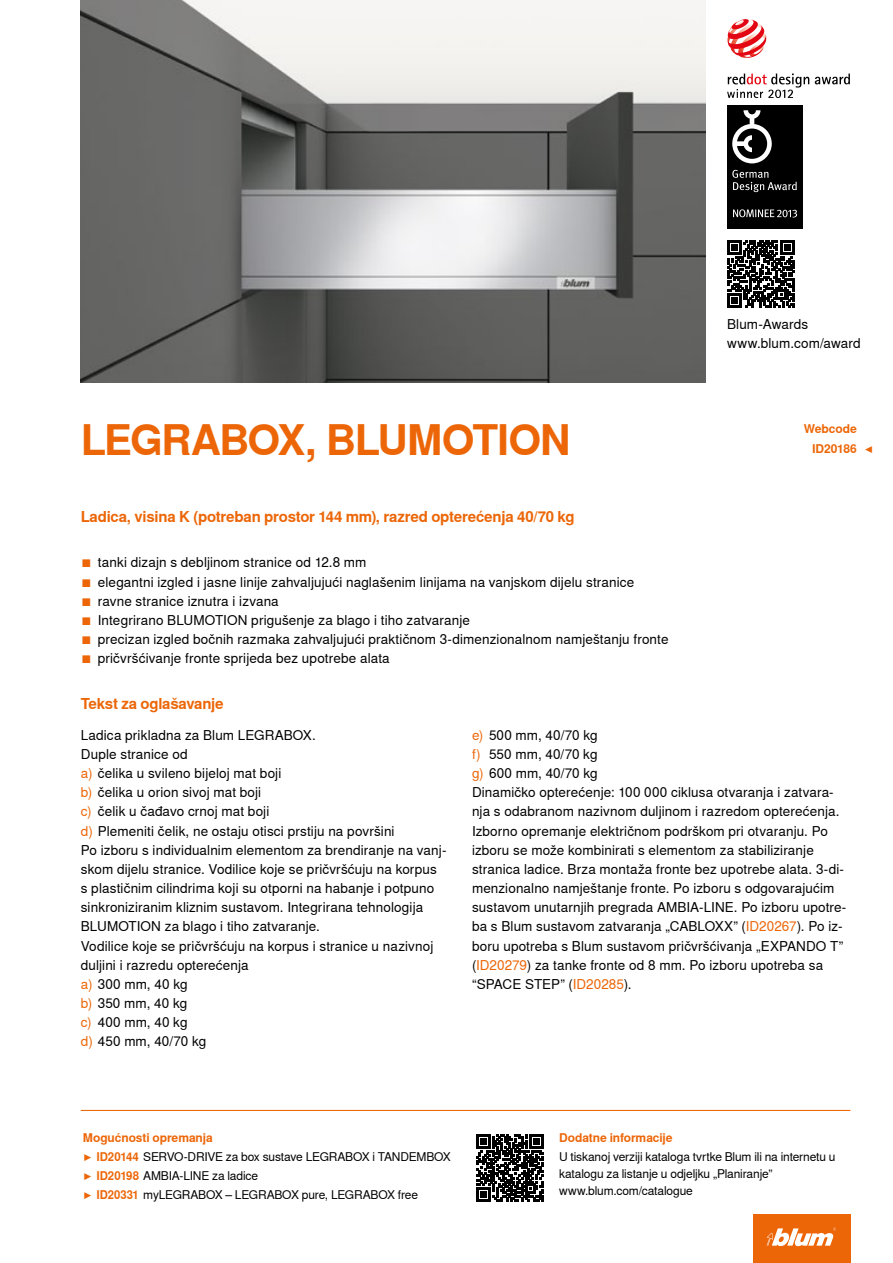
<style>
.page{position:relative;width:893px;height:1263px;background:#fff}
.page>*{position:absolute;margin:0;border:0;box-sizing:border-box;transform-origin:0 0}
.CB_AF_Ueber_Tit2{font:700 42px "Nimbus Sans Global";letter-spacing:-.035em;color:#ec6608}
.CB_AF_Ueber_Ber1o_li{font:700 15px "Nimbus Sans Global";letter-spacing:-.015em;color:#ec6608}
.CB_AF_FliesIMG_li{font:13.5px/19.2px "Nimbus Sans Global";letter-spacing:.01em;color:#000}
.CB_AF_Bes_IMG9{font:13.5px "Nimbus Sans Global";letter-spacing:.01em;color:#000}
.CB_AF_Ueber_Ber2o_li{font:12px "Nimbus Sans Global";letter-spacing:-.015em;color:#000}
.CB_AF_Fliess_li{font:12px/17px "Nimbus Sans Global";letter-spacing:-.01em;color:#000}
.CB_AF_Ueber_Ber2o_li-2{font:700 12px "Nimbus Sans Global";letter-spacing:-.005em;color:#ec6608}
.CB_AF_Ueber_Ber2o_re{font:700 12px "Nimbus Sans Global";letter-spacing:-.005em;color:#ec6608}
.s1{color:#ec6608}
.s2{font-weight:700;color:#ec6608}
</style>
<div class="page">
<img style="left:81px;top:0;width:625px;height:383px">
<svg style="left:815px;top:74px;width:35px;height:10px"></svg>
<svg style="left:727px;top:74px;width:82px;height:24px"></svg>
<svg style="left:727px;top:19px;width:39px;height:39px"></svg>
<div style="left:727px;top:105px;width:75px;height:124px;background:#000"></div>
<svg style="left:732px;top:110px;width:40px;height:53px"></svg>
<svg style="left:733px;top:209px;width:64px;height:8px"></svg>
<svg style="left:732px;top:170px;width:65px;height:22px"></svg>
<div style="left:753px;top:1214px;width:97px;height:49px;background:#ec6608"></div>
<svg style="left:767px;top:1227px;width:69px;height:19px"></svg>
<svg style="left:727px;top:240px;width:67px;height:67px"></svg>
<hr style="left:81px;top:1110px;width:769px;height:1px;background:#ec6608">
<svg style="left:476px;top:1134px;width:67px;height:67px"></svg>
<p class="CB_AF_Ueber_Tit2" style="left:81px;top:416px;width:492px">LEGRABOX, BLUMOTION</p>
<p class="CB_AF_Ueber_Ber1o_li" style="left:81px;top:508px;width:495px">Ladica, visina K (potreban prostor 144 mm), razred opterećenja 40/70 kg</p>
<p class="CB_AF_Bes_IMG9" style="left:81px;top:555px;width:287px"><span class="s1">■</span> tanki dizajn s debljinom stranice od 12.8 mm</p>
<p class="CB_AF_Bes_IMG9" style="left:81px;top:574px;width:555px"><span class="s1">■</span> elegantni izgled i jasne linije zahvaljujući naglašenim linijama na vanjskom dijelu stranice</p>
<p class="CB_AF_Bes_IMG9" style="left:81px;top:593px;width:199px"><span class="s1">■</span> ravne stranice iznutra i izvana</p>
<p class="CB_AF_Bes_IMG9" style="left:81px;top:612px;width:391px"><span class="s1">■</span> Integrirano BLUMOTION prigušenje za blago i tiho zatvaranje</p>
<p class="CB_AF_Bes_IMG9" style="left:81px;top:631px;width:589px"><span class="s1">■</span> precizan izgled bočnih razmaka zahvaljujući praktičnom 3-dimenzionalnom namještanju fronte</p>
<p class="CB_AF_Bes_IMG9" style="left:81px;top:651px;width:310px"><span class="s1">■</span> pričvršćivanje fronte sprijeda bez upotrebe alata</p>
<p class="CB_AF_Ueber_Ber1o_li" style="left:81px;top:695px;width:144px">Tekst za oglašavanje</p>
<p class="CB_AF_FliesIMG_li" style="left:727px;top:314px;width:83px">Blum-Awards</p>
<p class="CB_AF_FliesIMG_li" style="left:727px;top:334px;width:135px">www.blum.com/award</p>
<p class="CB_AF_Ueber_Ber2o_re" style="left:804px;top:422px;width:55px">Webcode</p>
<p class="CB_AF_Ueber_Ber2o_re" style="left:812px;top:441px;width:46px">ID20186</p>
<p class="CB_AF_Ueber_Ber2o_re" style="left:865px;top:441px;width:11px">◀</p>
<p class="CB_AF_FliesIMG_li" style="left:81px;top:725px;width:237px">Ladica prikladna za Blum LEGRABOX.</p>
<p class="CB_AF_FliesIMG_li" style="left:81px;top:744px;width:109px">Duple stranice od</p>
<p class="CB_AF_FliesIMG_li" style="left:81px;top:764px;width:202px"><span class="s1">a)</span> čelika u svileno bijeloj mat boji</p>
<p class="CB_AF_FliesIMG_li" style="left:81px;top:783px;width:182px"><span class="s1">b)</span> čelika u orion sivoj mat boji</p>
<p class="CB_AF_FliesIMG_li" style="left:81px;top:802px;width:190px"><span class="s1">c)</span> čelik u čađavo crnoj mat boji</p>
<p class="CB_AF_FliesIMG_li" style="left:81px;top:821px;width:315px"><span class="s1">d)</span> Plemeniti čelik, ne ostaju otisci prstiju na površini</p>
<p class="CB_AF_FliesIMG_li" style="left:81px;top:840px;width:367px">Po izboru s individualnim elementom za brendiranje na vanj&shy;skom dijelu stranice. Vodilice koje se pričvršćuju na korpus s plastičnim cilindrima koji su otporni na habanje i potpuno sinkroniziranim kliznim sustavom. Integrirana tehnologija BLUMOTION za blago i tiho zatvaranje.</p>
<p class="CB_AF_FliesIMG_li" style="left:81px;top:936px;width:354px">Vodilice koje se pričvršćuju na korpus i stranice u nazivnoj duljini i razredu opterećenja</p>
<p class="CB_AF_FliesIMG_li" style="left:81px;top:975px;width:108px"><span class="s1">a)</span> 300 mm, 40 kg</p>
<p class="CB_AF_FliesIMG_li" style="left:81px;top:994px;width:108px"><span class="s1">b)</span> 350 mm, 40 kg</p>
<p class="CB_AF_FliesIMG_li" style="left:81px;top:1013px;width:108px"><span class="s1">c)</span> 400 mm, 40 kg</p>
<p class="CB_AF_FliesIMG_li" style="left:81px;top:1032px;width:127px"><span class="s1">d)</span> 450 mm, 40/70 kg</p>
<p class="CB_AF_FliesIMG_li" style="left:472px;top:725px;width:127px"><span class="s1">e)</span> 500 mm, 40/70 kg</p>
<p class="CB_AF_FliesIMG_li" style="left:472px;top:744px;width:127px"><span class="s1">f)</span> 550 mm, 40/70 kg</p>
<p class="CB_AF_FliesIMG_li" style="left:472px;top:764px;width:127px"><span class="s1">g)</span> 600 mm, 40/70 kg</p>
<p class="CB_AF_FliesIMG_li" style="left:472px;top:783px;width:376px">Dinamičko opterećenje: 100 000 ciklusa otvaranja i zatvara&shy;nja s odabranom nazivnom duljinom i razredom opterećenja.<br>Izborno opremanje električnom podrškom pri otvaranju. Po izboru se može kombinirati s elementom za stabiliziranje stranica ladice. Brza montaža fronte bez upotrebe alata. 3-di&shy;menzionalno namještanje fronte. Po izboru s odgovarajućim sustavom unutarnjih pregrada AMBIA-LINE. Po izboru upotre&shy;ba s Blum sustavom zatvaranja „CABLOXX” (<span class="s1">ID20267</span>). Po iz&shy;boru upotreba s Blum sustavom pričvršćivanja „EXPANDO T” (<span class="s1">ID20279</span>) za tanke fronte od 8 mm. Po izboru upotreba sa “SPACE STEP” (<span class="s1">ID20285</span>).</p>
<p class="CB_AF_Ueber_Ber2o_li-2" style="left:83px;top:1130px;width:131px">Mogućnosti opremanja</p>
<p class="CB_AF_Ueber_Ber2o_li" style="left:83px;top:1149px;width:369px"><span class="s1">▶</span> <span class="s2">ID20144</span> SERVO-DRIVE za box sustave LEGRABOX i TANDEMBOX</p>
<p class="CB_AF_Ueber_Ber2o_li" style="left:83px;top:1169px;width:177px"><span class="s1">▶</span> <span class="s2">ID20198</span> AMBIA-LINE za ladice</p>
<p class="CB_AF_Ueber_Ber2o_li" style="left:83px;top:1188px;width:337px"><span class="s1">▶</span> <span class="s2">ID20331</span> myLEGRABOX – LEGRABOX pure, LEGRABOX free</p>
<p class="CB_AF_Ueber_Ber2o_li-2" style="left:559px;top:1130px;width:115px">Dodatne informacije</p>
<p class="CB_AF_Fliess_li" style="left:559px;top:1148px;width:278px">U tiskanoj verziji kataloga tvrtke Blum ili na internetu u katalogu za listanje u odjeljku „Planiranje”</p>
<p class="CB_AF_Fliess_li" style="left:559px;top:1182px;width:135px">www.blum.com/catalogue</p>
</div>
